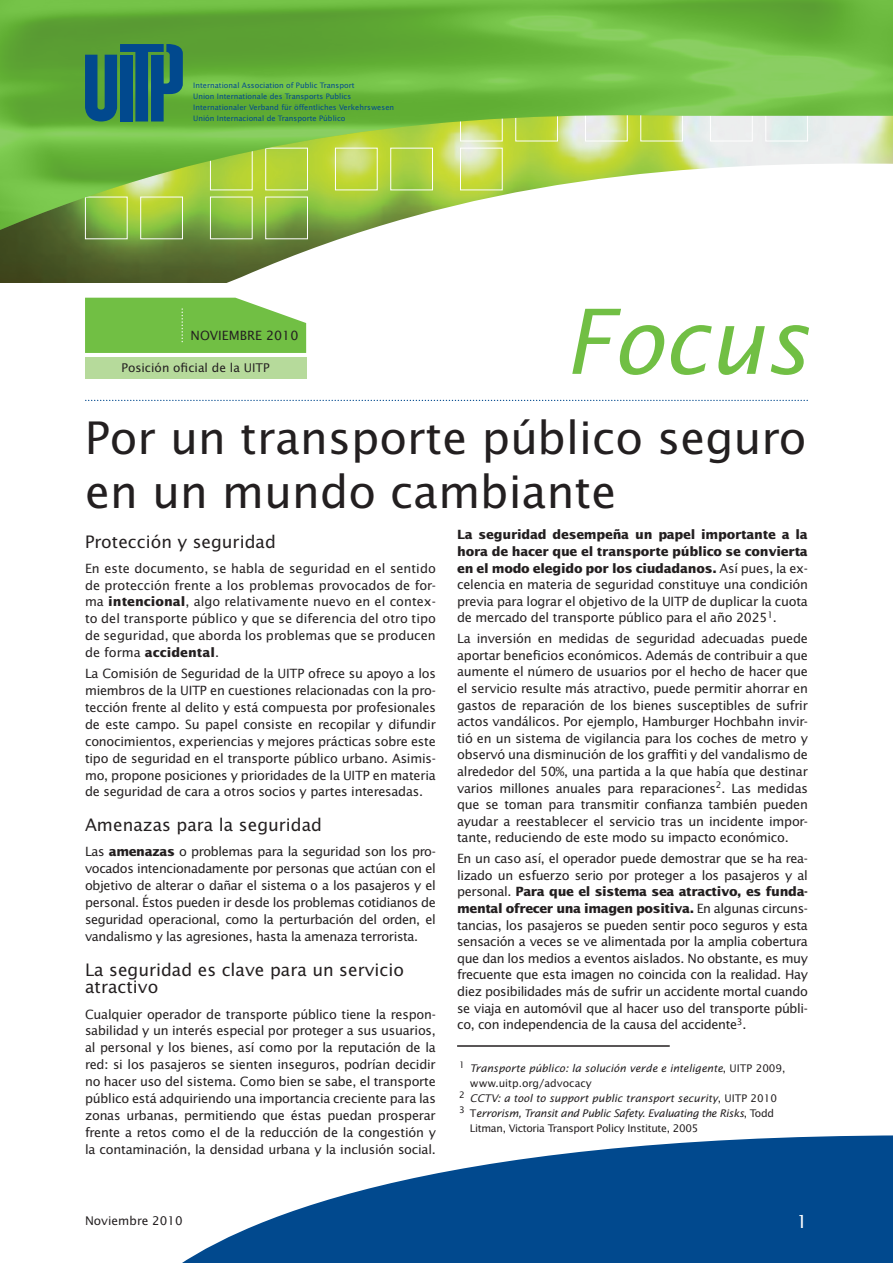
<style>
.page{position:relative;width:893px;height:1263px;background:#fff}
.page>*{position:absolute;margin:0;border:0;box-sizing:border-box;transform-origin:0 0}
.t1{font:italic 90px "Lucida Sans";color:#71bf44}
.Titre{font:45px/54px "Lucida Sans";color:#231f20}
.t2{font:18px "Lucida Sans";color:#fff}
.Sous-titre_2{font:17.25px/17.7px "Lucida Sans";color:#231f20}
.Texte{font:12.75px/16.6px "Lucida Sans";letter-spacing:-.02em;color:#231f20;text-align:justify}
.Texte-2{font:12.75px "Lucida Sans";color:#231f20}
.Text{font:12px "Lucida Sans";color:#231f20}
.t3{font:italic 10.5px "Lucida Sans";color:#231f20}
.t4{font:italic 10.5px "Lucida Sans";letter-spacing:-.03em;color:#231f20}
.t5{font:10.5px "Lucida Sans";letter-spacing:-.03em;color:#231f20}
.t6{font:10.5px "Lucida Sans";color:#231f20}
.t7{font:7.5px/11.1px "Lucida Sans";color:#01498e}
.s1{font-weight:700}
.s2{font-style:normal}
</style>
<div class="page">
<svg style="left:182px;top:1135px;width:711px;height:128px;fill:#01498e"></svg>
<div style="left:85px;top:357px;width:221px;height:21px;background:#b6da9b"></div>
<svg style="left:86px;top:400px;width:722px;height:1px"></svg>
<svg style="left:85px;top:298px;width:221px;height:55px;background:#7bc351"></svg>
<hr style="left:457px;top:1045px;width:213px;height:2px;background:#231f20">
<img style="left:0;top:235px;width:225px;height:47px">
<svg style="left:225px;top:235px;width:126px;height:48px"></svg>
<img style="left:0;top:0;width:893px;height:235px">
<div style="left:120px;top:55px;width:12px;height:67px;background:#01498e"></div>
<svg style="left:85px;top:44px;width:98px;height:77px;background:#1d6572"></svg>
<p class="t7" style="left:193px;top:80px;width:202px">International Association of Public Transport<br>Union Internationale des Transports Publics Internationaler Verband für öffentliches Verkehrswesen Unión Internacional de Transporte Público</p>
<p class="Texte-2" style="left:191px;top:327px;width:109px">NOVIEMBRE 2010</p>
<p class="Text" style="left:121px;top:360px;width:150px">Posición oficial de la UITP</p>
<p class="t1" style="left:564px;top:286px;width:246px">Focus</p>
<p class="Titre" style="left:85px;top:409px;width:723px">Por un transporte público seguro en un mundo cambiante</p>
<p class="Sous-titre_2" style="left:85px;top:532px;width:192px">Protección y seguridad</p>
<p class="Texte" style="left:85px;top:559px;width:352px">En este documento, se habla de seguridad en el sentido de protección frente a los problemas provocados de for&shy;ma <span class="s1">intencional</span>, algo relativamente nuevo en el contex&shy;to del transporte público y que se diferencia del otro tipo de seguridad, que aborda los problemas que se producen de forma <span class="s1">accidental</span>.</p>
<p class="Texte" style="left:85px;top:665px;width:352px">La Comisión de Seguridad de la UITP ofrece su apoyo a los miembros de la UITP en cuestiones relacionadas con la pro&shy;tección frente al delito y está compuesta por profesionales de este campo. Su papel consiste en recopilar y difundir conocimientos, experiencias y mejores prácticas sobre este tipo de seguridad en el transporte público urbano. Asimis&shy;mo, propone posiciones y prioridades de la UITP en materia de seguridad de cara a otros socios y partes interesadas.</p>
<p class="Sous-titre_2" style="left:85px;top:816px;width:239px">Amenazas para la seguridad</p>
<p class="Texte" style="left:85px;top:843px;width:352px">Las <span class="s1">amenazas</span> o problemas para la seguridad son los pro&shy;vocados intencionadamente por personas que actúan con el objetivo de alterar o dañar el sistema o a los pasajeros y el personal. Éstos pueden ir desde los problemas cotidianos de seguridad operacional, como la perturbación del orden, el vandalismo y las agresiones, hasta la amenaza terrorista.</p>
<p class="Sous-titre_2" style="left:85px;top:960px;width:321px">La seguridad es clave para un servicio atractivo</p>
<p class="Texte" style="left:85px;top:1005px;width:352px">Cualquier operador de transporte público tiene la respon&shy;sabilidad y un interés especial por proteger a sus usuarios, al personal y los bienes, así como por la reputación de la red: si los pasajeros se sienten inseguros, podrían decidir no hacer uso del sistema. Como bien se sabe, el transporte público está adquiriendo una importancia creciente para las zonas urbanas, permitiendo que éstas puedan prosperar frente a retos como el de la reducción de la congestión y la contaminación, la densidad urbana y la inclusión social.</p>
<p class="Texte" style="left:457px;top:526px;width:352px"><span class="s1">La seguridad desempeña un papel importante a la hora de hacer que el transporte público se convierta en el modo elegido por los ciudadanos.</span> Así pues, la ex&shy;celencia en materia de seguridad constituye una condición previa para lograr el objetivo de la UITP de duplicar la cuota de mercado del transporte público para el año 2025<sup>1</sup>.</p>
<p class="Texte" style="left:457px;top:630px;width:352px">La inversión en medidas de seguridad adecuadas puede aportar beneficios económicos. Además de contribuir a que aumente el número de usuarios por el hecho de hacer que el servicio resulte más atractivo, puede permitir ahorrar en gastos de reparación de los bienes susceptibles de sufrir actos vandálicos. Por ejemplo, Hamburger Hochbahn invir&shy;tió en un sistema de vigilancia para los coches de metro y observó una disminución de los graffiti y del vandalismo de alrededor del 50%, una partida a la que había que destinar varios millones anuales para reparaciones<sup>2</sup>. Las medidas que se toman para transmitir confianza también pueden ayudar a reestablecer el servicio tras un incidente impor&shy;tante, reduciendo de este modo su impacto económico.</p>
<p class="Texte" style="left:457px;top:850px;width:352px">En un caso así, el operador puede demostrar que se ha rea&shy;lizado un esfuerzo serio por proteger a los pasajeros y al personal. <span class="s1">Para que el sistema sea atractivo, es funda&shy;mental ofrecer una imagen positiva.</span> En algunas circuns&shy;tancias, los pasajeros se pueden sentir poco seguros y esta sensación a veces se ve alimentada por la amplia cobertura que dan los medios a eventos aislados. No obstante, es muy frecuente que esta imagen no coincida con la realidad. Hay diez posibilidades más de sufrir un accidente mortal cuando se viaja en automóvil que al hacer uso del transporte públi&shy;co, con independencia de la causa del accidente<sup>3</sup>.</p>
<p class="t3" style="left:459px;top:1062px;width:328px"><sup>1</sup> Transporte público: la solución verde e inteligente<span class="s2">, UITP 2009,</span></p>
<p class="t6" style="left:470px;top:1077px;width:123px">www.uitp.org/advocacy</p>
<p class="t3" style="left:459px;top:1092px;width:319px"><sup>2</sup> CCTV: a tool to support public transport security<span class="s2">, UITP 2010</span></p>
<p class="t4" style="left:459px;top:1107px;width:316px"><sup>3</sup> <span class="s2">T</span>errorism, Transit and Public Safety. Evaluating the Risks<span class="s2">, Todd</span></p>
<p class="t5" style="left:470px;top:1122px;width:230px">Litman, Victoria Transport Policy Institute, 2005</p>
<p class="Text" style="left:85px;top:1213px;width:99px">Noviembre 2010</p>
<p class="t2" style="left:796px;top:1210px;width:13px">1</p>
</div>
